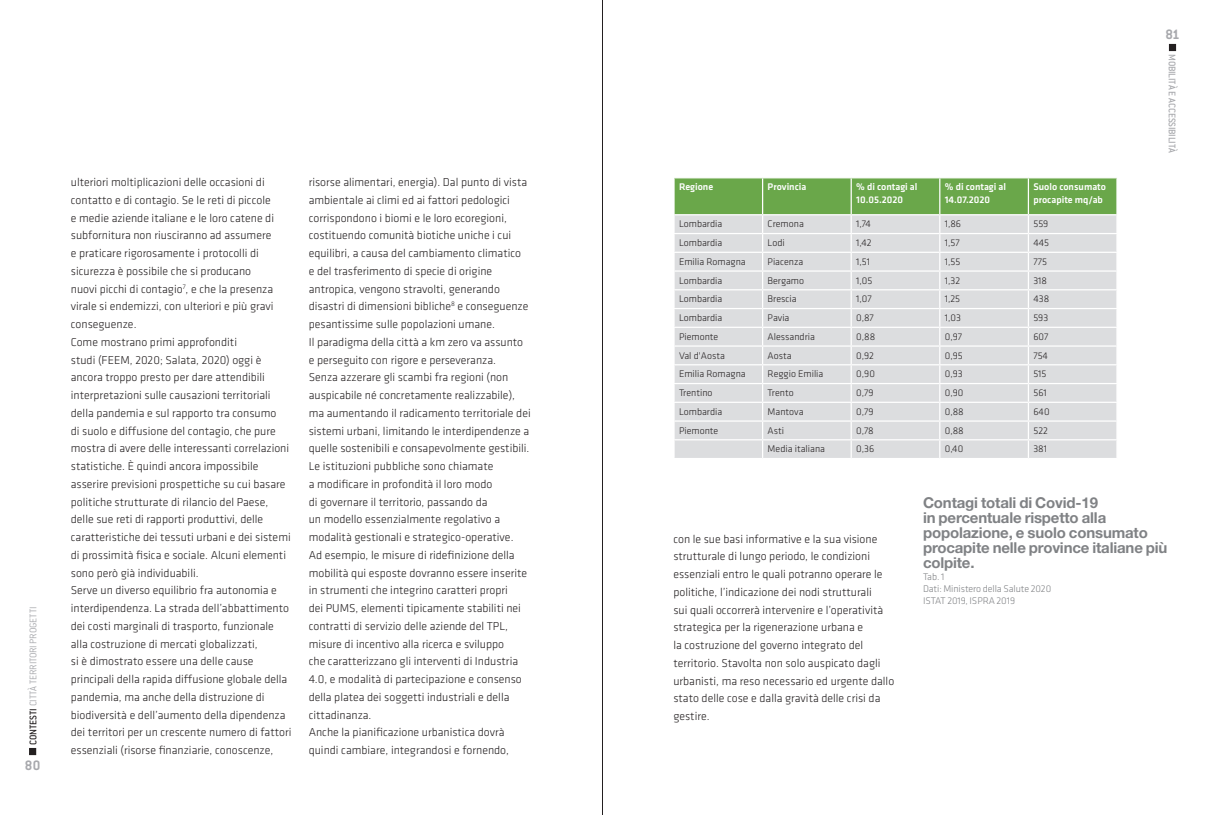
<style>
.page{position:relative;width:1205px;height:815px;background:#fff}
.page>*{position:absolute;margin:0;border:0;box-sizing:border-box;transform-origin:0 0}
.Dida___Citazioni_pic{font:700 15px/15px "Helvetica Neue LT Pro";letter-spacing:-.01em;color:#808285}
.t1{font:700 15px "Conduit ITC";color:#a8a9ad}
.t2{font:300 11.88px/17.8px "Klavika";color:#231f20}
.t3{font:300 10.62px "Conduit ITC";letter-spacing:-.01em;color:#a8a9ad}
.t4{font:500 10.62px "Conduit ITC";letter-spacing:-.015em;color:#a8a9ad}
.t5{font:300 10px "Klavika";color:#231f20}
.t6{font:500 10px/12.5px "Klavika";color:#fff}
.Dida__Citazioni_picc{font:300 10px "Klavika";letter-spacing:-.01em;color:#808285}
.s1{font-weight:500;color:#231f20}
</style>
<div class="page">
<div style="left:29px;top:748px;width:7px;height:7px;border:1px solid #231f20"></div>
<div style="left:1169px;top:44px;width:7px;height:7px;border:1px solid #231f20"></div>
<hr style="left:602px;top:0;width:1px;height:815px;background:#231f20">
<svg style="left:674px;top:178px;width:443px;height:280px;background:#d0d8ce"></svg>
<p class="t3" style="left:27px;top:745px;width:140px;rotate:-90deg"><span class="s1">CONTESTI</span> CITTÀ TERRITORI PROGETTI</p>
<p class="t1" style="left:25px;top:756px;width:17px">80</p>
<p class="t2" style="left:71px;top:173px;width:205px">ulteriori moltiplicazioni delle occasioni di contatto e di contagio. Se le reti di piccole e medie aziende italiane e le loro catene di subfornitura non riusciranno ad assumere e praticare rigorosamente i protocolli di sicurezza è possibile che si producano nuovi picchi di contagio<sup>7</sup>, e che la presenza virale si endemizzi, con ulteriori e più gravi conseguenze.</p>
<p class="t2" style="left:71px;top:333px;width:221px">Come mostrano primi approfonditi<br>studi (FEEM, 2020; Salata, 2020) oggi è ancora troppo presto per dare attendibili interpretazioni sulle causazioni territoriali della pandemia e sul rapporto tra consumo<br>di suolo e diffusione del contagio, che pure mostra di avere delle interessanti correlazioni statistiche. È quindi ancora impossibile asserire previsioni prospettiche su cui basare politiche strutturate di rilancio del Paese, delle sue reti di rapporti produttivi, delle caratteristiche dei tessuti urbani e dei sistemi di prossimità fisica e sociale. Alcuni elementi sono però già individuabili.</p>
<p class="t2" style="left:71px;top:582px;width:222px">Serve un diverso equilibrio fra autonomia e interdipendenza. La strada dell’abbattimento dei costi marginali di trasporto, funzionale alla costruzione di mercati globalizzati,<br>si è dimostrato essere una delle cause principali della rapida diffusione globale della pandemia, ma anche della distruzione di biodiversità e dell’aumento della dipendenza dei territori per un crescente numero di fattori essenziali (risorse finanziarie, conoscenze,</p>
<p class="t2" style="left:309px;top:173px;width:221px">risorse alimentari, energia). Dal punto di vista ambientale ai climi ed ai fattori pedologici corrispondono i biomi e le loro ecoregioni, costituendo comunità biotiche uniche i cui equilibri, a causa del cambiamento climatico e del trasferimento di specie di origine antropica, vengono stravolti, generando disastri di dimensioni bibliche<sup>8</sup> e conseguenze pesantissime sulle popolazioni umane.</p>
<p class="t2" style="left:309px;top:333px;width:223px">Il paradigma della città a km zero va assunto e perseguito con rigore e perseveranza.<br>Senza azzerare gli scambi fra regioni (non auspicabile né concretamente realizzabile), ma aumentando il radicamento territoriale dei sistemi urbani, limitando le interdipendenze a quelle sostenibili e consapevolmente gestibili.</p>
<p class="t2" style="left:309px;top:457px;width:220px">Le istituzioni pubbliche sono chiamate<br>a modificare in profondità il loro modo<br>di governare il territorio, passando da<br>un modello essenzialmente regolativo a modalità gestionali e strategico-operative.<br>Ad esempio, le misure di ridefinizione della mobilità qui esposte dovranno essere inserite in strumenti che integrino caratteri propri<br>dei PUMS, elementi tipicamente stabiliti nei contratti di servizio delle aziende del TPL, misure di incentivo alla ricerca e sviluppo<br>che caratterizzano gli interventi di Industria 4.0, e modalità di partecipazione e consenso della platea dei soggetti industriali e della cittadinanza.</p>
<p class="t2" style="left:309px;top:724px;width:202px">Anche la pianificazione urbanistica dovrà quindi cambiare, integrandosi e fornendo,</p>
<p class="t1" style="left:1165px;top:25px;width:16px">81</p>
<p class="t6" style="left:679px;top:181px;width:36px">Regione</p>
<p class="t6" style="left:767px;top:181px;width:40px">Provincia</p>
<p class="t6" style="left:856px;top:181px;width:63px">% di contagi al<br>10.05.2020</p>
<p class="t6" style="left:945px;top:181px;width:63px">% di contagi al<br>14.07.2020</p>
<p class="t6" style="left:1033px;top:181px;width:74px">Suolo consumato procapite mq/ab</p>
<p class="t5" style="left:679px;top:219px;width:45px">Lombardia</p>
<p class="t5" style="left:767px;top:219px;width:38px">Cremona</p>
<p class="t5" style="left:856px;top:219px;width:16px">1,74</p>
<p class="t5" style="left:945px;top:219px;width:18px">1,86</p>
<p class="t5" style="left:1033px;top:219px;width:16px">559</p>
<p class="t5" style="left:679px;top:237px;width:45px">Lombardia</p>
<p class="t5" style="left:767px;top:237px;width:19px">Lodi</p>
<p class="t5" style="left:856px;top:237px;width:17px">1,42</p>
<p class="t5" style="left:945px;top:237px;width:16px">1,57</p>
<p class="t5" style="left:1033px;top:237px;width:17px">445</p>
<p class="t5" style="left:679px;top:256px;width:68px">Emilia Romagna</p>
<p class="t5" style="left:767px;top:256px;width:37px">Piacenza</p>
<p class="t5" style="left:856px;top:256px;width:15px">1,51</p>
<p class="t5" style="left:945px;top:256px;width:17px">1,55</p>
<p class="t5" style="left:1033px;top:256px;width:15px">775</p>
<p class="t5" style="left:679px;top:275px;width:45px">Lombardia</p>
<p class="t5" style="left:767px;top:275px;width:38px">Bergamo</p>
<p class="t5" style="left:856px;top:275px;width:18px">1,05</p>
<p class="t5" style="left:945px;top:275px;width:17px">1,32</p>
<p class="t5" style="left:1033px;top:275px;width:15px">318</p>
<p class="t5" style="left:679px;top:294px;width:45px">Lombardia</p>
<p class="t5" style="left:767px;top:294px;width:31px">Brescia</p>
<p class="t5" style="left:856px;top:294px;width:17px">1,07</p>
<p class="t5" style="left:945px;top:294px;width:17px">1,25</p>
<p class="t5" style="left:1033px;top:294px;width:17px">438</p>
<p class="t5" style="left:679px;top:312px;width:45px">Lombardia</p>
<p class="t5" style="left:767px;top:312px;width:23px">Pavia</p>
<p class="t5" style="left:856px;top:312px;width:19px">0,87</p>
<p class="t5" style="left:945px;top:312px;width:18px">1,03</p>
<p class="t5" style="left:1033px;top:312px;width:16px">593</p>
<p class="t5" style="left:679px;top:331px;width:41px">Piemonte</p>
<p class="t5" style="left:767px;top:331px;width:49px">Alessandria</p>
<p class="t5" style="left:856px;top:331px;width:21px">0,88</p>
<p class="t5" style="left:945px;top:331px;width:19px">0,97</p>
<p class="t5" style="left:1033px;top:331px;width:17px">607</p>
<p class="t5" style="left:679px;top:350px;width:47px">Val d'Aosta</p>
<p class="t5" style="left:767px;top:350px;width:26px">Aosta</p>
<p class="t5" style="left:856px;top:350px;width:19px">0,92</p>
<p class="t5" style="left:945px;top:350px;width:20px">0,95</p>
<p class="t5" style="left:1033px;top:350px;width:16px">754</p>
<p class="t5" style="left:679px;top:369px;width:68px">Emilia Romagna</p>
<p class="t5" style="left:767px;top:369px;width:57px">Reggio Emilia</p>
<p class="t5" style="left:856px;top:369px;width:20px">0,90</p>
<p class="t5" style="left:945px;top:369px;width:19px">0,93</p>
<p class="t5" style="left:1033px;top:369px;width:15px">515</p>
<p class="t5" style="left:679px;top:387px;width:35px">Trentino</p>
<p class="t5" style="left:767px;top:387px;width:28px">Trento</p>
<p class="t5" style="left:856px;top:387px;width:19px">0,79</p>
<p class="t5" style="left:945px;top:387px;width:20px">0,90</p>
<p class="t5" style="left:1033px;top:387px;width:15px">561</p>
<p class="t5" style="left:679px;top:406px;width:45px">Lombardia</p>
<p class="t5" style="left:767px;top:406px;width:37px">Mantova</p>
<p class="t5" style="left:856px;top:406px;width:19px">0,79</p>
<p class="t5" style="left:945px;top:406px;width:21px">0,88</p>
<p class="t5" style="left:1033px;top:406px;width:18px">640</p>
<p class="t5" style="left:679px;top:425px;width:41px">Piemonte</p>
<p class="t5" style="left:767px;top:425px;width:18px">Asti</p>
<p class="t5" style="left:856px;top:425px;width:19px">0,78</p>
<p class="t5" style="left:945px;top:425px;width:21px">0,88</p>
<p class="t5" style="left:1033px;top:425px;width:16px">522</p>
<p class="t5" style="left:767px;top:444px;width:59px">Media italiana</p>
<p class="t5" style="left:856px;top:444px;width:20px">0,36</p>
<p class="t5" style="left:945px;top:444px;width:20px">0,40</p>
<p class="t5" style="left:1033px;top:444px;width:15px">381</p>
<p class="t4" style="left:1178px;top:54px;width:100px;rotate:90deg">MOBILITÀ E ACCESSIBILITÀ</p>
<p class="t2" style="left:673px;top:530px;width:222px">con le sue basi informative e la sua visione strutturale di lungo periodo, le condizioni essenziali entro le quali potranno operare le politiche, l’indicazione dei nodi strutturali<br>sui quali occorrerà intervenire e l’operatività strategica per la rigenerazione urbana e<br>la costruzione del governo integrato del territorio. Stavolta non solo auspicato dagli urbanisti, ma reso necessario ed urgente dallo stato delle cose e dalla gravità delle crisi da gestire.</p>
<p class="Dida___Citazioni_pic" style="left:923px;top:495px;width:246px">Contagi totali di Covid-19<br>in percentuale rispetto alla popolazione, e suolo consumato procapite nelle province italiane più colpite.</p>
<p class="Dida__Citazioni_picc" style="left:923px;top:571px;width:23px">Tab. 1</p>
<p class="Dida__Citazioni_picc" style="left:923px;top:583px;width:130px">Dati: Ministero della Salute 2020</p>
<p class="Dida__Citazioni_picc" style="left:923px;top:595px;width:94px">ISTAT 2019, ISPRA 2019</p>
</div>
